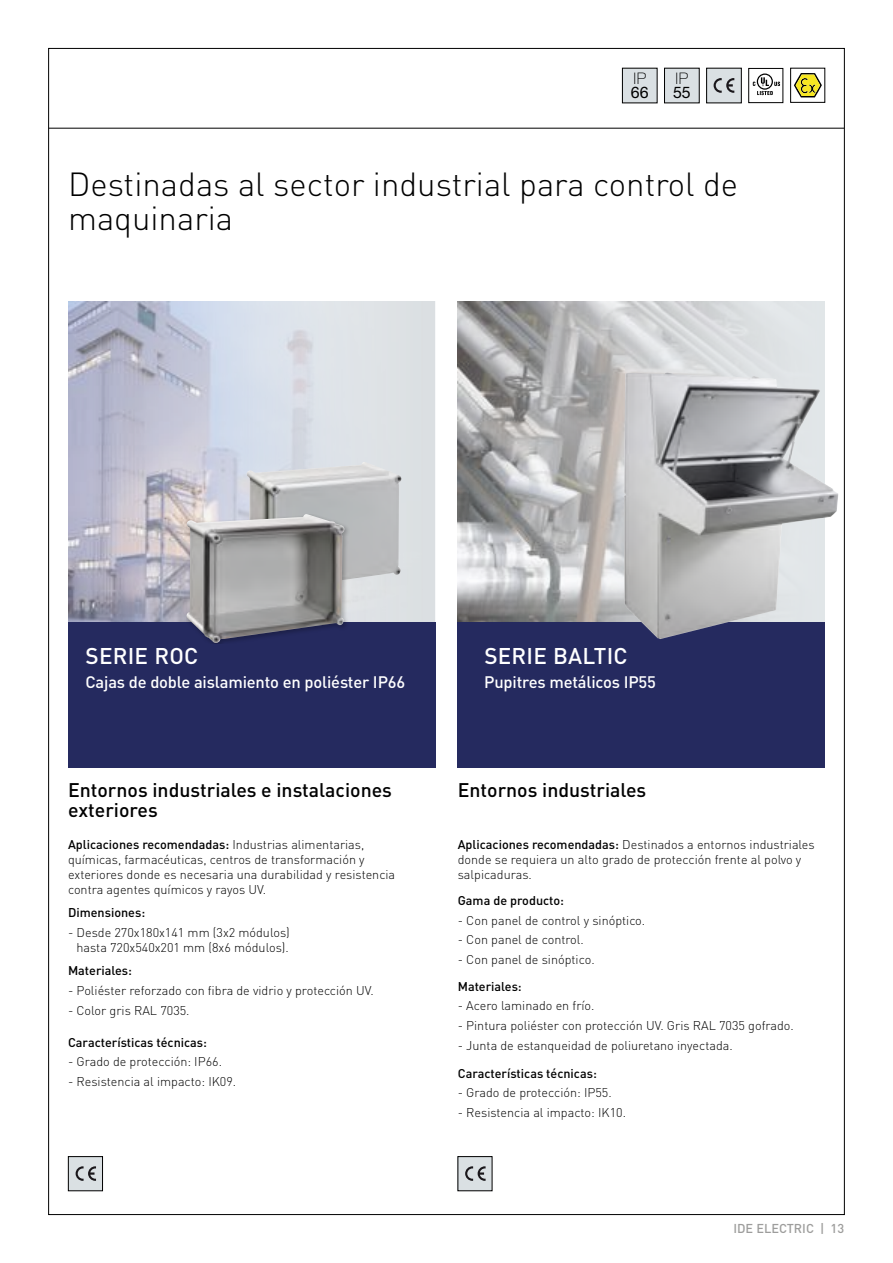
<style>
.page{position:relative;width:893px;height:1263px;background:#fff}
.page>*{position:absolute;margin:0;border:0;box-sizing:border-box;transform-origin:0 0}
.t1{font:300 33px/34.5px "DIN Pro";color:#000}
.t2{font:500 22.5px "DIN Pro";letter-spacing:.01em;color:#fff}
.t3{font:500 19.5px/19.5px "DIN Pro";color:#000}
.t4{font:500 16.5px "DIN Pro";letter-spacing:-.01em;color:#fff}
.t5{font:100 15.9px "Helvetica Neue LT Pro";color:#000}
.t6{font:15.9px "Helvetica Neue LT Pro";color:#000}
.t7{font:500 12.75px "DIN Pro";color:#9d9d9c}
.t8{font:300 12.6px/15px "DIN Pro";color:#000}
.t9{font:500 12.6px "DIN Pro";color:#000}
.s1{font-weight:500}
</style>
<div class="page">
<hr style="left:49px;top:128px;width:795px;height:1px;background:#000">
<svg style="left:458px;top:302px;width:120px;height:320px;background:#a9a9aa"></svg>
<div style="left:68px;top:622px;width:367px;height:145px;background:#252a5f"></div>
<div style="left:458px;top:622px;width:367px;height:145px;background:#252a5f"></div>
<div style="left:458px;top:1156px;width:34px;height:35px;background:#dae0e3"></div>
<svg style="left:465px;top:1166px;width:21px;height:15px"></svg>
<div style="left:68px;top:1156px;width:35px;height:35px;background:#dae0e3"></div>
<div style="left:68px;top:1156px;width:35px;height:35px;border:1px solid #000"></div>
<svg style="left:76px;top:1166px;width:20px;height:15px"></svg>
<div style="left:664px;top:68px;width:35px;height:35px;background:#dae0e3"></div>
<div style="left:707px;top:68px;width:34px;height:35px;background:#dae0e3"></div>
<svg style="left:714px;top:78px;width:20px;height:15px"></svg>
<div style="left:749px;top:68px;width:34px;height:35px;border:1px solid #000"></div>
<svg style="left:753px;top:74px;width:27px;height:21px"></svg>
<svg style="left:794px;top:73px;width:28px;height:24px"></svg>
<div style="left:622px;top:68px;width:35px;height:35px;background:#dae0e3"></div>
<svg style="left:68px;top:302px;width:367px;height:320px;background:#c9cbd7"></svg>
<img style="left:244px;top:462px;width:158px;height:131px">
<div style="left:187px;top:514px;width:163px;height:129px;background:#000;opacity:.25"></div>
<img style="left:186px;top:514px;width:158px;height:129px">
<svg style="left:578px;top:302px;width:247px;height:320px;background:#cacacb"></svg>
<img style="left:624px;top:372px;width:214px;height:267px">
<p class="t5" style="left:633px;top:69px;width:14px">IP</p>
<p class="t6" style="left:631px;top:83px;width:19px">66</p>
<p class="t5" style="left:675px;top:69px;width:14px">IP</p>
<p class="t6" style="left:673px;top:83px;width:19px">55</p>
<h1 class="t1" style="left:68px;top:165px;width:672px">Destinadas al sector industrial para control de maquinaria</h1>
<h2 class="t2" style="left:86px;top:641px;width:114px">SERIE ROC</h2>
<h3 class="t4" style="left:85px;top:671px;width:321px">Cajas de doble aislamiento en poliéster IP66</h3>
<h3 class="t3" style="left:68px;top:780px;width:325px">Entornos industriales e instalaciones exteriores</h3>
<p class="t8" style="left:68px;top:836px;width:329px"><span class="s1">Aplicaciones recomendadas:</span> Industrias alimentarias, químicas, farmacéuticas, centros de transformación y exteriores donde es necesaria una durabilidad y resistencia contra agentes químicos y rayos UV.</p>
<p class="t9" style="left:68px;top:904px;width:79px">Dimensiones:</p>
<p class="t8" style="left:68px;top:924px;width:223px;text-align:center">- Desde 270x180x141 mm (3x2 módulos) hasta 720x540x201 mm (8x6 módulos).</p>
<p class="t9" style="left:68px;top:962px;width:66px">Materiales:</p>
<p class="t8" style="left:68px;top:982px;width:307px">- Poliéster reforzado con fibra de vidrio y protección UV.</p>
<p class="t8" style="left:68px;top:1002px;width:123px">- Color gris RAL 7035.</p>
<p class="t9" style="left:68px;top:1033px;width:141px">Características técnicas:</p>
<p class="t8" style="left:68px;top:1053px;width:155px">- Grado de protección: IP66.</p>
<p class="t8" style="left:68px;top:1073px;width:170px">- Resistencia al impacto: IK09.</p>
<h2 class="t2" style="left:484px;top:641px;width:145px">SERIE BALTIC</h2>
<h3 class="t4" style="left:484px;top:671px;width:173px">Pupitres metálicos IP55</h3>
<h3 class="t3" style="left:458px;top:780px;width:190px">Entornos industriales</h3>
<p class="t8" style="left:458px;top:836px;width:358px"><span class="s1">Aplicaciones recomendadas:</span> Destinados a entornos industriales donde se requiera un alto grado de protección frente al polvo y salpicaduras.</p>
<p class="t9" style="left:458px;top:892px;width:108px">Gama de producto:</p>
<p class="t8" style="left:458px;top:912px;width:189px">- Con panel de control y sinóptico.</p>
<p class="t8" style="left:458px;top:932px;width:128px">- Con panel de control.</p>
<p class="t8" style="left:458px;top:951px;width:138px">- Con panel de sinóptico.</p>
<p class="t9" style="left:458px;top:977px;width:66px">Materiales:</p>
<p class="t8" style="left:458px;top:998px;width:138px">- Acero laminado en frío.</p>
<p class="t8" style="left:458px;top:1017px;width:338px">- Pintura poliéster con protección UV. Gris RAL 7035 gofrado.</p>
<p class="t8" style="left:458px;top:1037px;width:276px">- Junta de estanqueidad de poliuretano inyectada.</p>
<p class="t9" style="left:458px;top:1064px;width:141px">Características técnicas:</p>
<p class="t8" style="left:458px;top:1085px;width:155px">- Grado de protección: IP55.</p>
<p class="t8" style="left:458px;top:1104px;width:170px">- Resistencia al impacto: IK10.</p>
<p class="t7" style="left:733px;top:1219px;width:112px">IDE ELECTRIC | 13</p>
</div>
